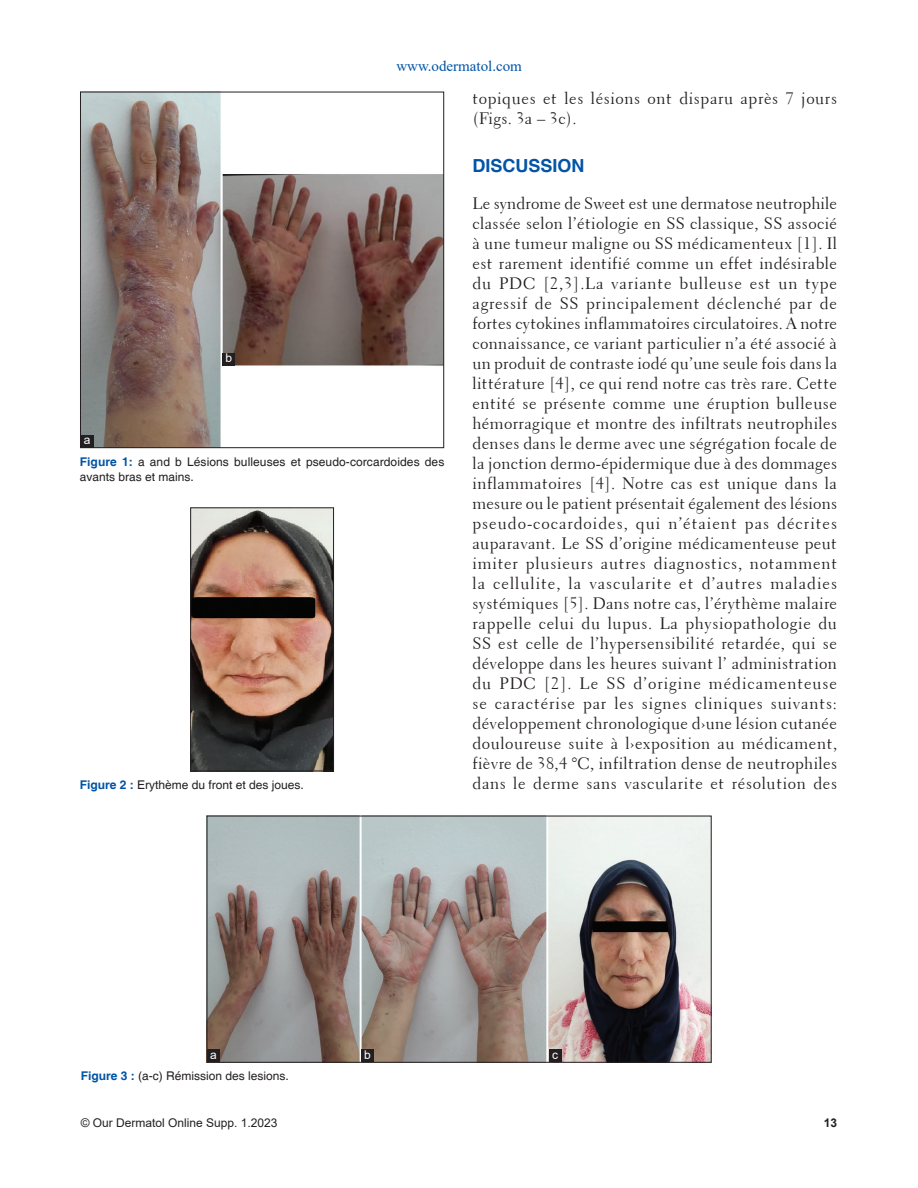
<style>
.page{position:relative;width:918px;height:1188px;background:#fff}
.page>*{position:absolute;margin:0;border:0;box-sizing:border-box;transform-origin:0 0}
.t1{font:700 18px "Helvetica";color:#0154a6}
.t2{font:16.5px/20px "Transitional 521 BT Roman A";letter-spacing:.035em;color:#231f20}
.t3{font:15px "Times New Roman";color:#0154a6}
.t4{font:12px/15px "Helvetica";color:#231f20}
.t5{font:12px "Arial";color:#231f20}
.t6{font:12px "Arial";color:#fff}
.t7{font:700 12px "Arial";color:#231f20}
.s1{font-weight:700;color:#0154a6}
</style>
<div class="page">
<img style="left:192px;top:510px;width:140px;height:259px">
<div style="left:190px;top:508px;width:144px;height:263px;border:1px solid #231f20"></div>
<img style="left:209px;top:818px;width:500px;height:242px">
<div style="left:207px;top:1049px;width:13px;height:13px;background:#231f20"></div>
<div style="left:361px;top:1049px;width:13px;height:13px;background:#231f20"></div>
<div style="left:549px;top:1049px;width:13px;height:13px;background:#231f20"></div>
<img style="left:82px;top:94px;width:360px;height:352px">
<div style="left:80px;top:92px;width:364px;height:356px;border:1px solid #231f20"></div>
<div style="left:222px;top:353px;width:13px;height:13px;background:#231f20"></div>
<div style="left:81px;top:435px;width:13px;height:12px;background:#231f20"></div>
<p class="t3" style="left:396px;top:58px;width:127px">www.odermatol.com</p>
<p class="t6" style="left:84px;top:433px;width:8px">a</p>
<p class="t6" style="left:225px;top:352px;width:8px">b</p>
<p class="t4" style="left:80px;top:454px;width:366px"><span class="s1">Figure 1:</span> a and b Lésions bulleuses et pseudo-corcardoides des avants bras et mains.</p>
<p class="t2" style="left:472px;top:89px;width:366px">topiques et les lésions ont disparu après 7 jours (Figs. 3a – 3c).</p>
<p class="t1" style="left:472px;top:156px;width:114px">DISCUSSION</p>
<p class="t2" style="left:472px;top:194px;width:366px;text-align:justify">Le syndrome de Sweet est une dermatose neutrophile classée selon l’étiologie en SS classique, SS associé à une tumeur maligne ou SS médicamenteux [1]. Il est rarement identifié comme un effet indésirable du PDC [2,3].La variante bulleuse est un type agressif de SS principalement déclenché par de fortes cytokines inflammatoires circulatoires. A notre connaissance, ce variant particulier n’a été associé à un produit de contraste iodé qu’une seule fois dans la littérature [4], ce qui rend notre cas très rare. Cette entité se présente comme une éruption bulleuse hémorragique et montre des infiltrats neutrophiles denses dans le derme avec une ségrégation focale de la jonction dermo-épidermique due à des dommages inflammatoires [4]. Notre cas est unique dans la mesure ou le patient présentait également des lésions pseudo-cocardoides, qui n’étaient pas décrites auparavant. Le SS d’origine médicamenteuse peut imiter plusieurs autres diagnostics, notamment la cellulite, la vascularite et d’autres maladies systémiques [5]. Dans notre cas, l’érythème malaire rappelle celui du lupus. La physiopathologie du SS est celle de l’hypersensibilité retardée, qui se développe dans les heures suivant l’ administration du PDC [2]. Le SS d’origine médicamenteuse se caractérise par les signes cliniques suivants: développement chronologique d›une lésion cutanée douloureuse suite à l›exposition au médicament, fièvre de 38,4 °C, infiltration dense de neutrophiles</p>
<p class="t4" style="left:80px;top:777px;width:226px"><span class="s1">Figure 2 :</span> Erythème du front et des joues.</p>
<p class="t2" style="left:472px;top:773px;width:366px">dans le derme sans vascularite et résolution des</p>
<p class="t6" style="left:210px;top:1048px;width:8px">a</p>
<p class="t6" style="left:364px;top:1048px;width:8px">b</p>
<p class="t6" style="left:552px;top:1048px;width:7px">c</p>
<p class="t4" style="left:81px;top:1068px;width:210px"><span class="s1">Figure 3 :</span> (a-c) Rémission des lesions.</p>
<p class="t5" style="left:81px;top:1116px;width:198px">© Our Dermatol Online Supp. 1.2023</p>
<p class="t7" style="left:824px;top:1116px;width:15px">13</p>
</div>
